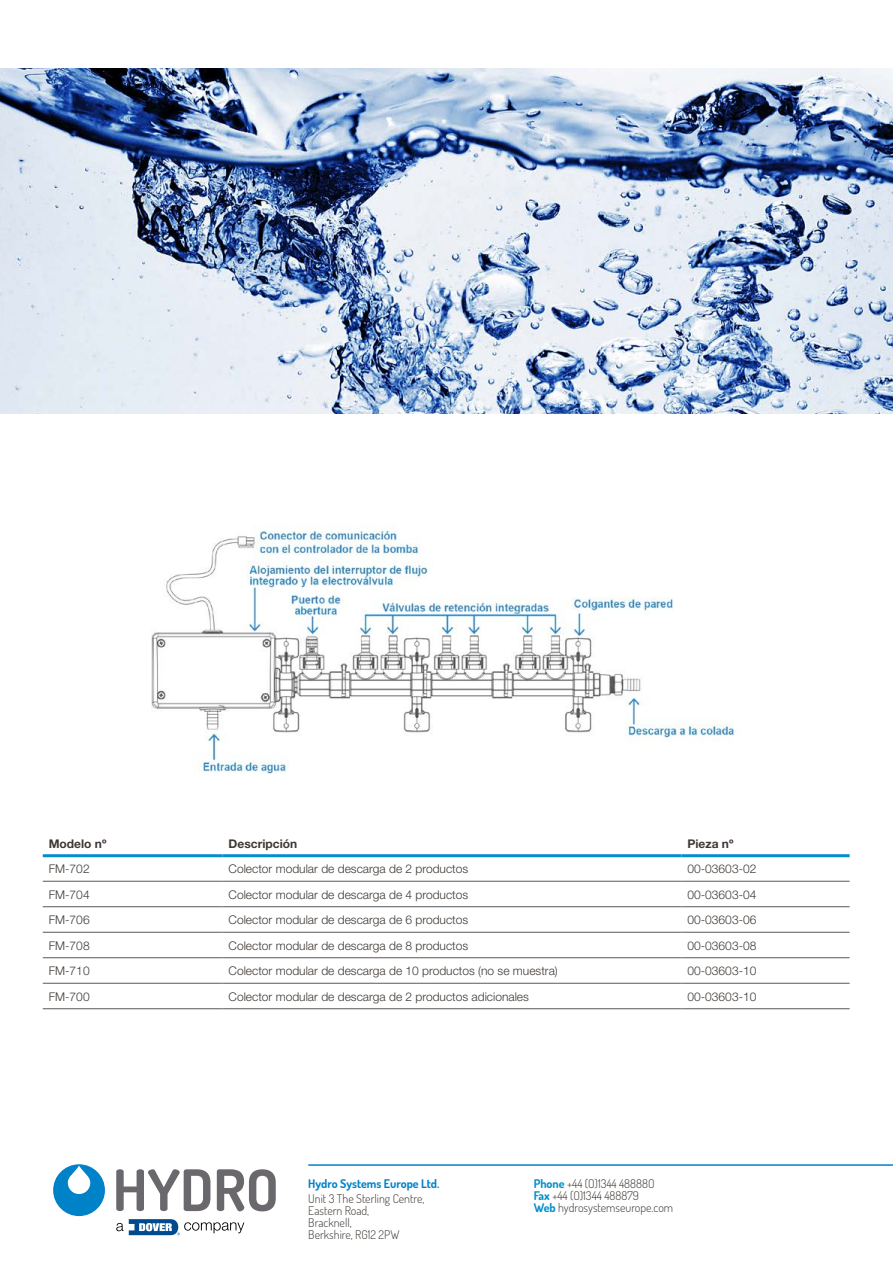
<style>
.page{position:relative;width:893px;height:1263px;background:#fff}
.page>*{position:absolute;margin:0;border:0;box-sizing:border-box;transform-origin:0 0}
.t1{font:300 12px "Helvetica Neue";color:#3e3935}
.t2{font:300 12px/12px "Dosis";color:#3e3935}
.t3{font:700 12px "Helvetica Neue";color:#3e3935}
.t4{font:700 12px "Dosis";color:#0082c9}
.s1{font-weight:700;color:#008ecd}
</style>
<div class="page">
<svg style="left:116px;top:1169px;width:94px;height:42px"></svg>
<svg style="left:217px;top:1169px;width:59px;height:42px"></svg>
<svg style="left:116px;top:1219px;width:128px;height:16px"></svg>
<div style="left:53px;top:1164px;width:52px;height:52px;background:#0082c9;border-radius:50%"></div>
<svg style="left:68px;top:1166px;width:22px;height:28px"></svg>
<hr style="left:308px;top:1164px;width:585px;height:2px;background:#0082c9">
<img style="left:0;top:68px;width:893px;height:346px">
<img style="left:151px;top:526px;width:583px;height:248px">
<hr style="left:43px;top:881px;width:180px;height:1px;background:#58595b">
<hr style="left:223px;top:881px;width:458px;height:1px;background:#58595b">
<hr style="left:681px;top:881px;width:169px;height:1px;background:#58595b">
<hr style="left:43px;top:906px;width:180px;height:1px;background:#58595b">
<hr style="left:223px;top:906px;width:458px;height:1px;background:#58595b">
<hr style="left:681px;top:906px;width:169px;height:1px;background:#58595b">
<hr style="left:43px;top:932px;width:180px;height:1px;background:#58595b">
<hr style="left:223px;top:932px;width:458px;height:1px;background:#58595b">
<hr style="left:681px;top:932px;width:169px;height:1px;background:#58595b">
<hr style="left:43px;top:957px;width:180px;height:1px;background:#58595b">
<hr style="left:223px;top:957px;width:458px;height:1px;background:#58595b">
<hr style="left:681px;top:957px;width:169px;height:1px;background:#58595b">
<hr style="left:43px;top:983px;width:180px;height:1px;background:#58595b">
<hr style="left:223px;top:983px;width:458px;height:1px;background:#58595b">
<hr style="left:681px;top:983px;width:169px;height:1px;background:#58595b">
<hr style="left:43px;top:1008px;width:180px;height:1px;background:#58595b">
<hr style="left:223px;top:1008px;width:458px;height:1px;background:#58595b">
<hr style="left:681px;top:1008px;width:169px;height:1px;background:#58595b">
<hr style="left:43px;top:854px;width:180px;height:3px;background:#008ecd">
<hr style="left:223px;top:854px;width:458px;height:3px;background:#008ecd">
<hr style="left:681px;top:854px;width:169px;height:3px;background:#008ecd">
<p class="t3" style="left:49px;top:836px;width:59px">Modelo nº</p>
<p class="t3" style="left:229px;top:836px;width:70px">Descripción</p>
<p class="t3" style="left:687px;top:836px;width:47px">Pieza nº</p>
<p class="t1" style="left:49px;top:862px;width:42px">FM-702</p>
<p class="t1" style="left:229px;top:862px;width:241px">Colector modular de descarga de 2 productos</p>
<p class="t1" style="left:687px;top:862px;width:70px">00-03603-02</p>
<p class="t1" style="left:49px;top:887px;width:42px">FM-704</p>
<p class="t1" style="left:229px;top:887px;width:241px">Colector modular de descarga de 4 productos</p>
<p class="t1" style="left:687px;top:887px;width:70px">00-03603-04</p>
<p class="t1" style="left:49px;top:913px;width:42px">FM-706</p>
<p class="t1" style="left:229px;top:913px;width:241px">Colector modular de descarga de 6 productos</p>
<p class="t1" style="left:687px;top:913px;width:70px">00-03603-06</p>
<p class="t1" style="left:49px;top:938px;width:42px">FM-708</p>
<p class="t1" style="left:229px;top:938px;width:241px">Colector modular de descarga de 8 productos</p>
<p class="t1" style="left:687px;top:938px;width:70px">00-03603-08</p>
<p class="t1" style="left:49px;top:964px;width:42px">FM-710</p>
<p class="t1" style="left:229px;top:964px;width:331px">Colector modular de descarga de 10 productos (no se muestra)</p>
<p class="t1" style="left:687px;top:964px;width:70px">00-03603-10</p>
<p class="t1" style="left:49px;top:989px;width:42px">FM-700</p>
<p class="t1" style="left:229px;top:989px;width:302px">Colector modular de descarga de 2 productos adicionales</p>
<p class="t1" style="left:687px;top:989px;width:70px">00-03603-10</p>
<p class="t4" style="left:308px;top:1176px;width:133px">Hydro Systems Europe Ltd.</p>
<p class="t2" style="left:308px;top:1192px;width:118px">Unit 3 The Sterling Centre,<br>Eastern Road,<br>Bracknell,<br>Berkshire, RG12 2PW</p>
<p class="t2" style="left:534px;top:1177px;width:141px"><span class="s1">Phone</span> +44 (O)1344 48888O<br><span class="s1">Fax</span> +44 (O)1344 488879<br><span class="s1">Web</span> hydrosystemseurope.com</p>
</div>
